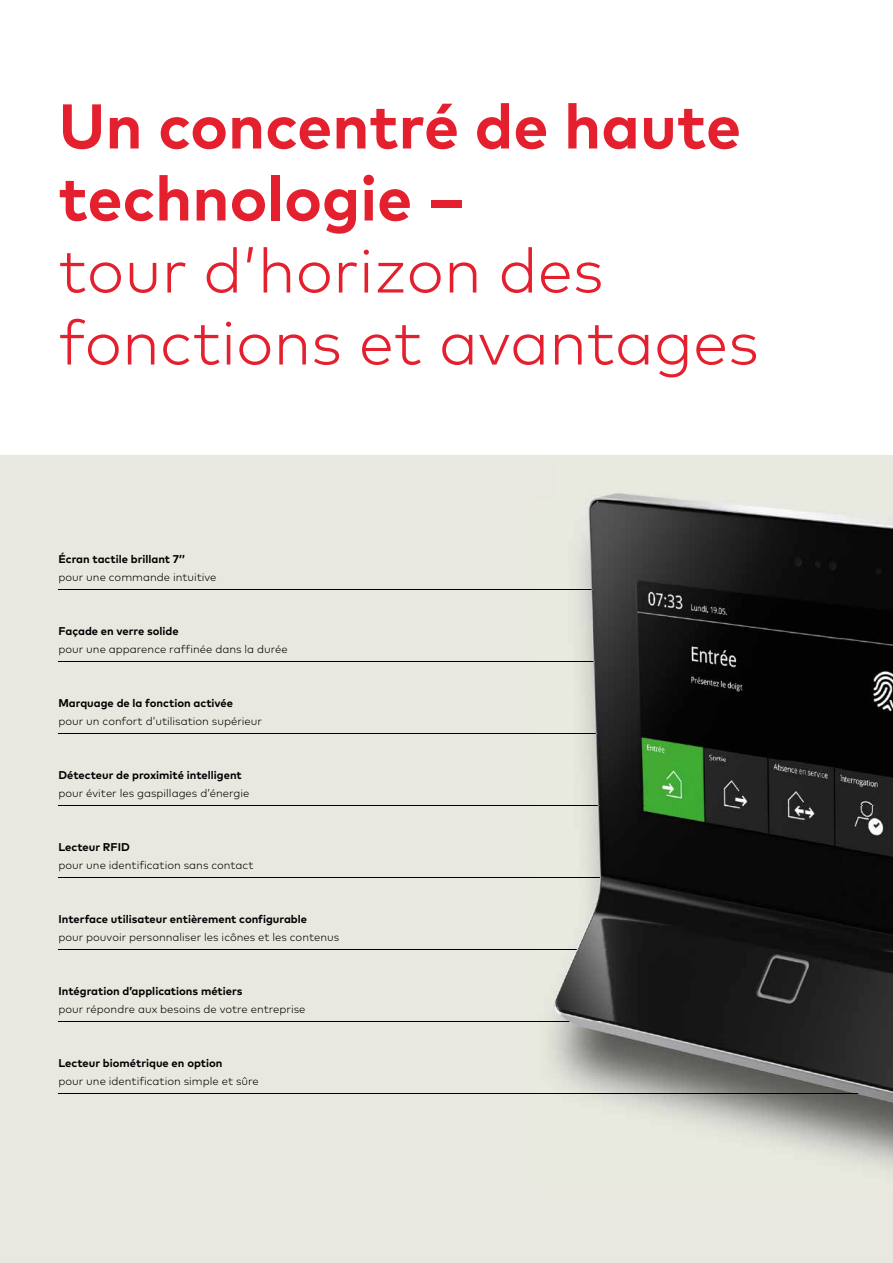
<style>
.page{position:relative;width:893px;height:1263px;background:#fff}
.page>*{position:absolute;margin:0;border:0;box-sizing:border-box;transform-origin:0 0}
.t1{font:300 63px/72px "Mark Pro";color:#e5202e}
.t2{font:700 63px/72px "Mark Pro";color:#e5202e}
.t3{font:300 11.25px "Mark Pro";color:#000}
.t4{font:700 11.25px "Mark Pro";color:#000}
</style>
<div class="page">
<div style="left:0;top:455px;width:893px;height:808px;background:#e9e8e0"></div>
<hr style="left:58px;top:589px;width:835px;height:1px;background:#000">
<hr style="left:58px;top:661px;width:559px;height:1px;background:#000">
<hr style="left:58px;top:733px;width:835px;height:1px;background:#000">
<hr style="left:58px;top:805px;width:835px;height:1px;background:#000">
<hr style="left:58px;top:877px;width:835px;height:1px;background:#000">
<hr style="left:58px;top:949px;width:835px;height:1px;background:#000">
<hr style="left:58px;top:1021px;width:835px;height:1px;background:#000">
<hr style="left:58px;top:1093px;width:835px;height:1px;background:#000">
<img style="left:586px;top:493px;width:94px;height:7px">
<img style="left:550px;top:1022px;width:343px;height:147px">
<img style="left:550px;top:1093px;width:343px;height:1px">
<img style="left:553px;top:500px;width:340px;height:522px">
<h1 class="t2" style="left:58px;top:85px;width:684px">Un concentré de haute technologie –</h1>
<h1 class="t1" style="left:58px;top:229px;width:702px">tour d’horizon des fonctions et avantages</h1>
<p class="t4" style="left:58px;top:550px;width:128px">Écran tactile brillant 7’’</p>
<p class="t3" style="left:58px;top:568px;width:160px">pour une commande intuitive</p>
<p class="t4" style="left:58px;top:622px;width:122px">Façade en verre solide</p>
<p class="t3" style="left:58px;top:640px;width:231px">pour une apparence raffinée dans la durée</p>
<p class="t4" style="left:58px;top:694px;width:176px">Marquage de la fonction activée</p>
<p class="t3" style="left:58px;top:712px;width:205px">pour un confort d’utilisation supérieur</p>
<p class="t4" style="left:58px;top:766px;width:185px">Détecteur de proximité intelligent</p>
<p class="t3" style="left:58px;top:784px;width:192px">pour éviter les gaspillages d’énergie</p>
<p class="t4" style="left:58px;top:838px;width:73px">Lecteur RFID</p>
<p class="t3" style="left:58px;top:856px;width:197px">pour une identification sans contact</p>
<p class="t4" style="left:58px;top:910px;width:250px">Interface utilisateur entièrement configurable</p>
<p class="t3" style="left:58px;top:928px;width:282px">pour pouvoir personnaliser les icônes et les contenus</p>
<p class="t4" style="left:58px;top:982px;width:186px">Intégration d’applications métiers</p>
<p class="t3" style="left:58px;top:1000px;width:249px">pour répondre aux besoins de votre entreprise</p>
<p class="t4" style="left:58px;top:1054px;width:166px">Lecteur biométrique en option</p>
<p class="t3" style="left:58px;top:1072px;width:202px">pour une identification simple et sûre</p>
</div>
